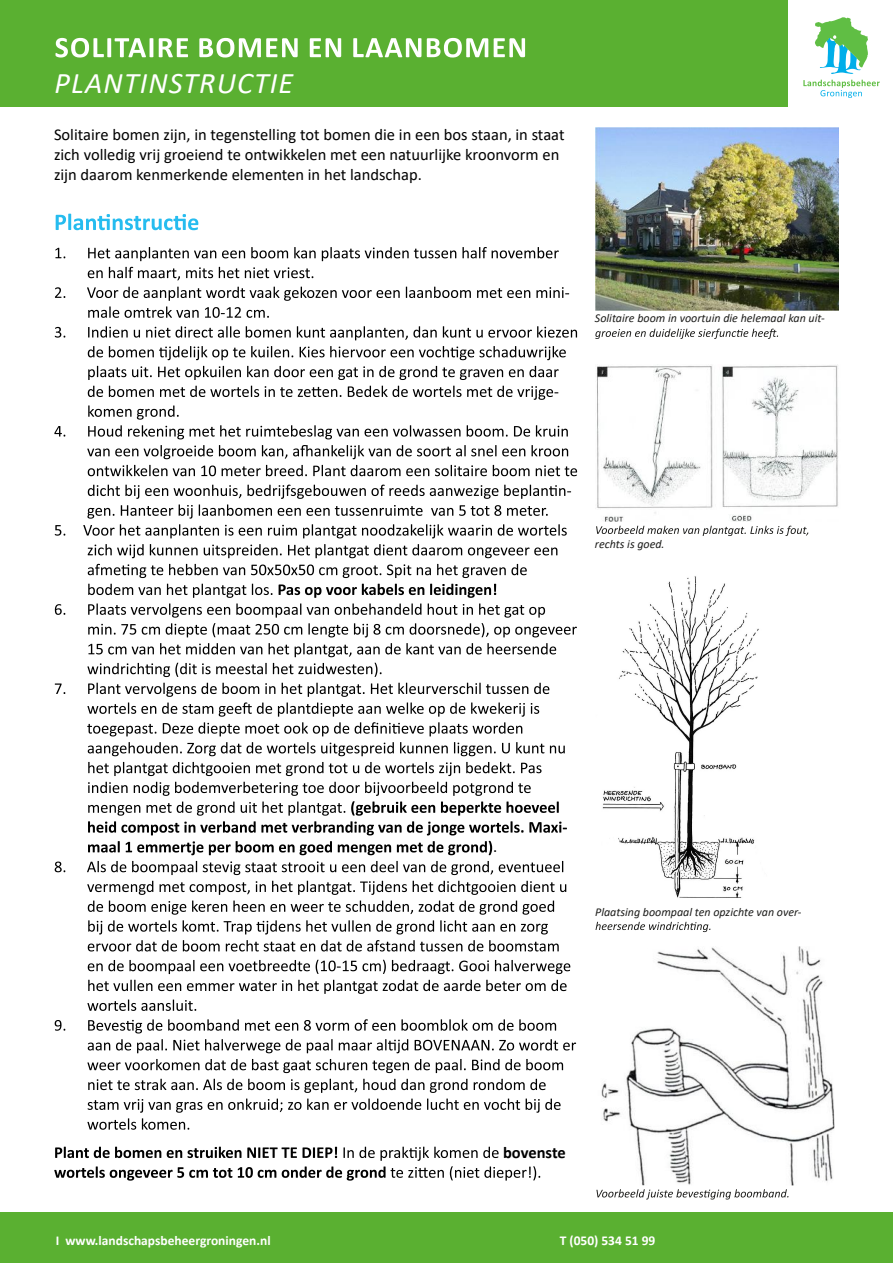
<style>
.page{position:relative;width:893px;height:1263px;background:#fff}
.page>*{position:absolute;margin:0;border:0;box-sizing:border-box;transform-origin:0 0}
.t1{font:italic 30px "Calibri";letter-spacing:.04em;color:#fff}
.t2{font:16.5px/19.8px "Calibri";color:#000}
.t3{font:700 16.5px "Calibri";letter-spacing:-.005em;color:#000}
.t4{font:700 13.5px "Calibri";color:#fff}
.t5{font:italic 12px "Calibri";color:#1d1d1b}
</style>
<div class="page">
<div style="left:0;top:0;width:787px;height:106px;background:#5ab031"></div>
<div style="left:0;top:1213px;width:892px;height:50px;background:#5ab031"></div>
<svg style="left:56px;top:38px;width:469px;height:20px"></svg>
<svg style="left:56px;top:214px;width:142px;height:16px"></svg>
<svg style="left:55px;top:247px;width:504px;height:14px"></svg>
<svg style="left:88px;top:267px;width:225px;height:13px"></svg>
<svg style="left:55px;top:287px;width:514px;height:31px"></svg>
<svg style="left:55px;top:326px;width:522px;height:14px"></svg>
<svg style="left:88px;top:346px;width:478px;height:14px"></svg>
<svg style="left:88px;top:366px;width:471px;height:14px"></svg>
<svg style="left:54px;top:386px;width:514px;height:53px"></svg>
<svg style="left:87px;top:445px;width:481px;height:14px"></svg>
<svg style="left:88px;top:465px;width:489px;height:11px"></svg>
<svg style="left:55px;top:485px;width:516px;height:53px"></svg>
<svg style="left:88px;top:544px;width:469px;height:14px"></svg>
<svg style="left:88px;top:564px;width:439px;height:14px"></svg>
<svg style="left:55px;top:584px;width:522px;height:53px"></svg>
<svg style="left:88px;top:643px;width:468px;height:14px"></svg>
<svg style="left:87px;top:663px;width:295px;height:14px"></svg>
<svg style="left:55px;top:683px;width:494px;height:53px"></svg>
<svg style="left:88px;top:742px;width:477px;height:14px"></svg>
<svg style="left:88px;top:762px;width:453px;height:14px"></svg>
<svg style="left:88px;top:782px;width:479px;height:53px"></svg>
<svg style="left:88px;top:841px;width:404px;height:14px"></svg>
<svg style="left:55px;top:861px;width:508px;height:14px"></svg>
<svg style="left:87px;top:881px;width:479px;height:53px"></svg>
<svg style="left:88px;top:940px;width:471px;height:11px"></svg>
<svg style="left:88px;top:960px;width:482px;height:14px"></svg>
<svg style="left:87px;top:980px;width:480px;height:31px"></svg>
<svg style="left:55px;top:1019px;width:501px;height:14px"></svg>
<svg style="left:88px;top:1039px;width:488px;height:14px"></svg>
<svg style="left:87px;top:1059px;width:476px;height:14px"></svg>
<svg style="left:87px;top:1079px;width:474px;height:51px"></svg>
<svg style="left:54px;top:1147px;width:486px;height:33px"></svg>
<img style="left:595px;top:128px;width:244px;height:182px">
<img style="left:597px;top:365px;width:241px;height:157px">
<img style="left:602px;top:576px;width:157px;height:322px">
<img style="left:601px;top:946px;width:233px;height:239px">
<svg style="left:595px;top:329px;width:183px;height:10px"></svg>
<svg style="left:596px;top:526px;width:212px;height:10px"></svg>
<svg style="left:595px;top:922px;width:115px;height:10px"></svg>
<svg style="left:596px;top:1189px;width:192px;height:10px"></svg>
<svg style="left:803px;top:17px;width:77px;height:81px"></svg>
<h1 class="t1" style="left:55px;top:62px;width:240px">PLANTINSTRUCTIE</h1>
<p class="t2" style="left:54px;top:124px;width:512px">Solitaire bomen zijn, in tegenstelling tot bomen die in een bos staan, in staat zich volledig vrij groeiend te ontwikkelen met een natuurlijke kroonvorm en zijn daarom kenmerkende elementen in het landschap.</p>
<p class="t5" style="left:595px;top:310px;width:231px">Solitaire boom in voortuin die helemaal kan uit-</p>
<p class="t5" style="left:595px;top:536px;width:71px">rechts is goed.</p>
<p class="t2" style="left:493px;top:836px;width:6px">.</p>
<p class="t5" style="left:595px;top:903px;width:208px">Plaatsing boompaal ten opzichte van over-</p>
<p class="t3" style="left:503px;top:1141px;width:64px">bovenste</p>
<p class="t4" style="left:56px;top:1230px;width:216px">I www.landschapsbeheergroningen.nl</p>
<p class="t4" style="left:560px;top:1230px;width:97px">T (050) 534 51 99</p>
</div>
